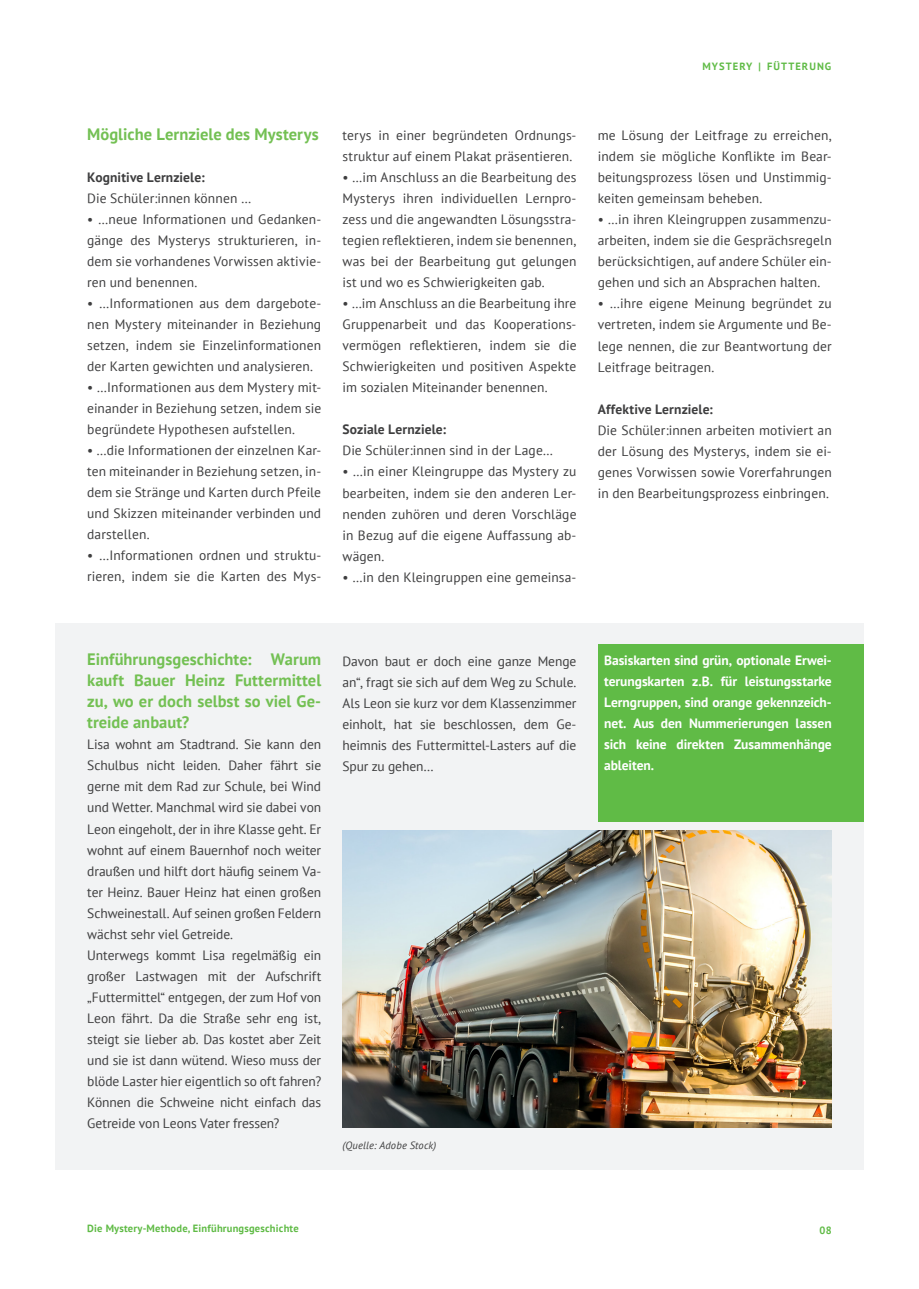
<style>
.page{position:relative;width:919px;height:1289px;background:#fff}
.page>*{position:absolute;margin:0;border:0;box-sizing:border-box;transform-origin:0 0}
.t1{font:700 16.5px/21px "PT Sans";color:#73c053;text-align:justify}
.t2{font:13.5px/21px "PT Sans";color:#3e3e3f;text-align:justify}
.t3{font:700 13.5px/21px "PT Sans";letter-spacing:-.005em;color:#fff;text-align:justify}
.t4{font:700 13.5px "PT Sans";letter-spacing:.01em;color:#3e3e3f}
.t5{font:700 10.5px "PT Sans";letter-spacing:.02em;color:#60bb46}
.t6{font:italic 10.5px "PT Sans";letter-spacing:.02em;color:#3e3e3f}
.t7{font:700 10.5px "PT Sans";letter-spacing:.1em;color:#60bb46}
</style>
<div class="page">
<div style="left:55px;top:623px;width:808px;height:546px;background:#f2f3f4"></div>
<img style="left:342px;top:830px;width:489px;height:297px">
<div style="left:597px;top:644px;width:266px;height:178px;background:#60bb46"></div>
<p class="t7" style="left:702px;top:59px;width:130px">MYSTERY | FÜTTERUNG</p>
<p class="t1" style="left:87px;top:123px;width:233px">Mögliche Lernziele des Mysterys</p>
<p class="t4" style="left:87px;top:168px;width:119px">Kognitive Lernziele:</p>
<p class="t2" style="left:87px;top:188px;width:165px">Die Schüler:innen können …</p>
<p class="t2" style="left:87px;top:209px;width:235px">• …neue Informationen und Gedanken&shy;gänge des Mysterys strukturieren, in&shy;dem sie vorhandenes Vorwissen aktivie&shy;ren und benennen.</p>
<p class="t2" style="left:87px;top:293px;width:235px">• …Informationen aus dem dargebote&shy;nen Mystery miteinander in Beziehung setzen, indem sie Einzelinformationen der Karten gewichten und analysieren.</p>
<p class="t2" style="left:87px;top:377px;width:235px">• …Informationen aus dem Mystery mit&shy;einander in Beziehung setzen, indem sie begründete Hypothesen aufstellen.</p>
<p class="t2" style="left:87px;top:440px;width:235px">• …die Informationen der einzelnen Kar&shy;ten miteinander in Beziehung setzen, in&shy;dem sie Stränge und Karten durch Pfeile und Skizzen miteinander verbinden und darstellen.</p>
<p class="t2" style="left:87px;top:545px;width:235px">• …Informationen ordnen und struktu&shy;rieren, indem sie die Karten des Mys-</p>
<p class="t2" style="left:342px;top:125px;width:235px">terys in einer begründeten Ordnungs&shy;struktur auf einem Plakat präsentieren.</p>
<p class="t2" style="left:342px;top:167px;width:235px">• …im Anschluss an die Bearbeitung des Mysterys ihren individuellen Lernpro&shy;zess und die angewandten Lösungsstra&shy;tegien reflektieren, indem sie benennen, was bei der Bearbeitung gut gelungen ist und wo es Schwierigkeiten gab.</p>
<p class="t2" style="left:342px;top:293px;width:235px">• …im Anschluss an die Bearbeitung ihre Gruppenarbeit und das Kooperations&shy;vermögen reflektieren, indem sie die Schwierigkeiten und positiven Aspekte im sozialen Miteinander benennen.</p>
<p class="t4" style="left:342px;top:421px;width:105px">Soziale Lernziele:</p>
<p class="t2" style="left:342px;top:440px;width:212px">Die Schüler:innen sind in der Lage…</p>
<p class="t2" style="left:342px;top:461px;width:235px">• …in einer Kleingruppe das Mystery zu bearbeiten, indem sie den anderen Ler&shy;nenden zuhören und deren Vorschläge in Bezug auf die eigene Auffassung ab&shy;wägen.</p>
<p class="t2" style="left:342px;top:566px;width:235px">• …in den Kleingruppen eine gemeinsa-</p>
<p class="t2" style="left:597px;top:125px;width:235px">me Lösung der Leitfrage zu erreichen, indem sie mögliche Konflikte im Bear&shy;beitungsprozess lösen und Unstimmig&shy;keiten gemeinsam beheben.</p>
<p class="t2" style="left:597px;top:209px;width:235px">• …in ihren Kleingruppen zusammenzu&shy;arbeiten, indem sie die Gesprächsregeln berücksichtigen, auf andere Schüler ein&shy;gehen und sich an Absprachen halten.</p>
<p class="t2" style="left:597px;top:293px;width:235px">• …ihre eigene Meinung begründet zu vertreten, indem sie Argumente und Be&shy;lege nennen, die zur Beantwortung der Leitfrage beitragen.</p>
<p class="t4" style="left:597px;top:400px;width:117px">Affektive Lernziele:</p>
<p class="t2" style="left:597px;top:419px;width:235px">Die Schüler:innen arbeiten motiviert an der Lösung des Mysterys, indem sie ei&shy;genes Vorwissen sowie Vorerfahrungen in den Bearbeitungsprozess einbringen.</p>
<p class="t1" style="left:87px;top:648px;width:235px">Einführungsgeschichte: Warum kauft Bauer Heinz Futtermittel zu, wo er doch selbst so viel Ge&shy;treide anbaut?</p>
<p class="t2" style="left:87px;top:734px;width:235px;text-align:left">Lisa wohnt am Stadtrand. Sie kann den Schulbus nicht leiden. Daher fährt sie gerne mit dem Rad zur Schule, bei Wind und Wetter. Manchmal wird sie dabei von Leon eingeholt, der in ihre Klasse geht. Er wohnt auf einem Bauernhof noch weiter draußen und hilft dort häufig seinem Va&shy;ter Heinz. Bauer Heinz hat einen großen Schweinestall. Auf seinen großen Feldern wächst sehr viel Getreide.<br>Unterwegs kommt Lisa regelmäßig ein großer Lastwagen mit der Aufschrift „Futtermittel“ entgegen, der zum Hof von Leon fährt. Da die Straße sehr eng ist, steigt sie lieber ab. Das kostet aber Zeit und sie ist dann wütend. Wieso muss der blöde Laster hier eigentlich so oft fahren?<br>Können die Schweine nicht einfach das Getreide von Leons Vater fressen?</p>
<p class="t2" style="left:342px;top:650px;width:235px">Davon baut er doch eine ganze Menge an“, fragt sie sich auf dem Weg zu Schule.<br>Als Leon sie kurz vor dem Klassenzimmer einholt, hat sie beschlossen, dem Ge&shy;heimnis des Futtermittel-Lasters auf die Spur zu gehen…</p>
<p class="t6" style="left:342px;top:1138px;width:95px">(Quelle: Adobe Stock)</p>
<p class="t3" style="left:604px;top:650px;width:229px">Basiskarten sind grün, optionale Erwei&shy;terungskarten z.B. für leistungsstarke Lerngruppen, sind orange gekennzeich&shy;net. Aus den Nummerierungen lassen sich keine direkten Zusammenhänge ableiten.</p>
<p class="t5" style="left:87px;top:1221px;width:213px">Die Mystery-Methode, Einführungsgeschichte</p>
<p class="t5" style="left:819px;top:1222px;width:14px">08</p>
</div>
